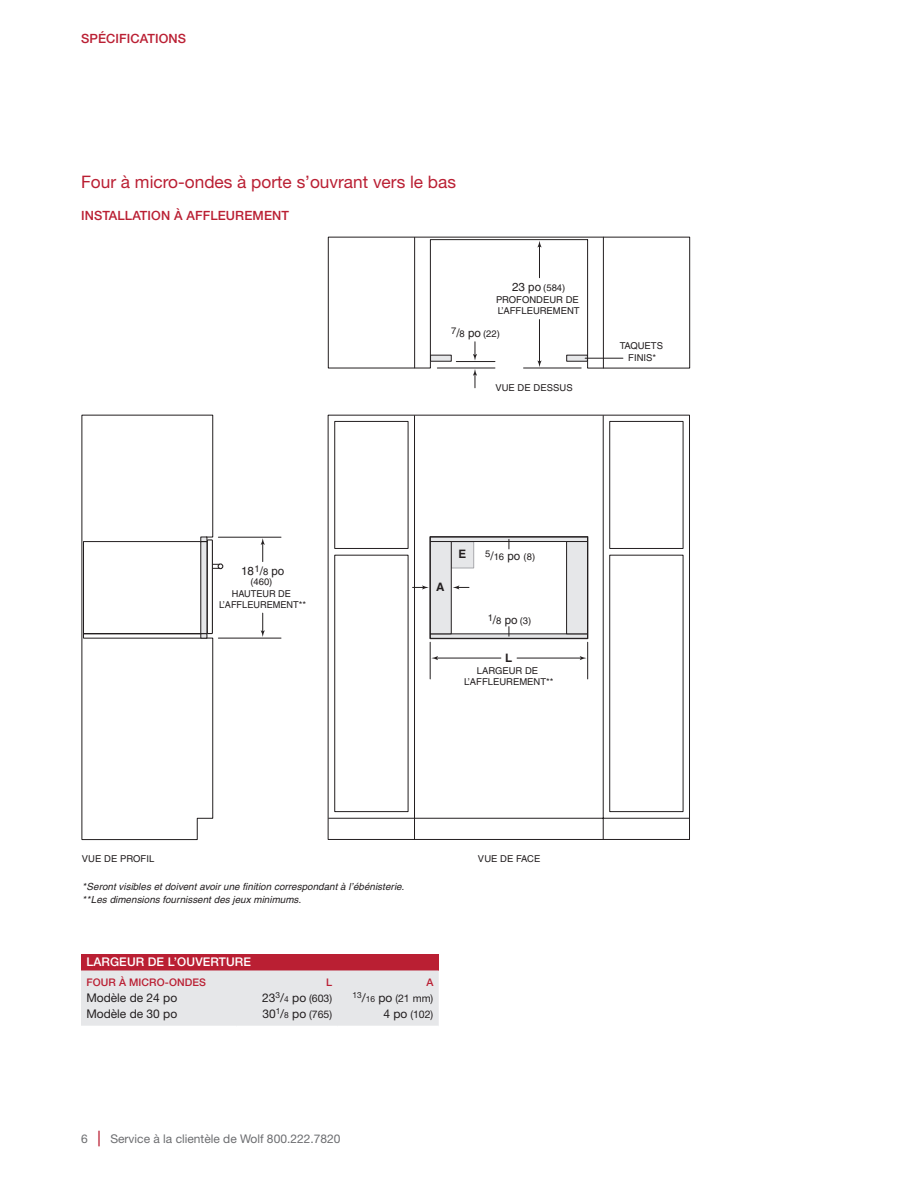
<style>
.page{position:relative;width:918px;height:1188px;background:#fff}
.page>*{position:absolute;margin:0;border:0;box-sizing:border-box;transform-origin:0 0}
.t1{font:17.25px "Helvetica Neue LT Std";color:#ba1f33}
.t2{font:500 12.75px "Helvetica Neue LT Std";letter-spacing:.01em;color:#ba1f33}
.t3{font:12px "Helvetica Neue LT Std";color:#231f20}
.t4{font:12px "Helvetica Neue LT Std";color:#6c6d70}
.t5{font:500 12px "Helvetica Neue LT Std";letter-spacing:.01em;color:#fff}
.t6{font:11.7px "Helvetica";color:#231f20}
.t7{font:700 11.7px "Helvetica";color:#231f20}
.t8{font:10.5px "Helvetica Neue LT Std";color:#231f20}
.t9{font:500 10.5px "Helvetica Neue LT Std";letter-spacing:.01em;color:#ba1f33}
.t10{font:italic 9.75px/12.8px "Helvetica";letter-spacing:.005em;color:#231f20}
.t11{font:9.45px/11.7px "Helvetica";color:#231f20;text-align:center}
.s1{font-size:11.7px}
.s2{font-size:9.45px}
.s3{font-size:8.4px}
.s4{font-size:10.5px}
.s5{font-size:12px}
.s6{font-weight:500;font-size:15.6px;color:#ba1f33}
</style>
<div class="page">
<div style="left:81px;top:954px;width:358px;height:16px;background:#ba1f33"></div>
<div style="left:81px;top:970px;width:358px;height:56px;background:#e6e7e9"></div>
<svg style="left:334px;top:421px;width:350px;height:391px"></svg>
<hr style="left:414px;top:416px;width:1px;height:423px;background:#231f20">
<hr style="left:603px;top:416px;width:1px;height:423px;background:#231f20">
<hr style="left:329px;top:818px;width:360px;height:1px;background:#231f20">
<div style="left:328px;top:415px;width:362px;height:425px;border:1px solid #231f20"></div>
<svg style="left:81px;top:414px;width:133px;height:426px"></svg>
<svg style="left:83px;top:537px;width:140px;height:102px"></svg>
<svg style="left:431px;top:656px;width:7px;height:4px"></svg>
<hr style="left:436px;top:658px;width:65px;height:1px;background:#231f20">
<svg style="left:580px;top:656px;width:6px;height:4px"></svg>
<hr style="left:517px;top:658px;width:65px;height:1px;background:#231f20">
<svg style="left:327px;top:237px;width:363px;height:132px"></svg>
<svg style="left:537px;top:360px;width:5px;height:7px"></svg>
<hr style="left:539px;top:320px;width:1px;height:42px;background:#231f20">
<svg style="left:537px;top:241px;width:5px;height:6px"></svg>
<hr style="left:539px;top:246px;width:1px;height:32px;background:#231f20">
<hr style="left:524px;top:368px;width:57px;height:1px;background:#231f20">
<hr style="left:437px;top:368px;width:58px;height:1px;background:#231f20">
<hr style="left:456px;top:361px;width:39px;height:1px;background:#231f20">
<svg style="left:473px;top:342px;width:4px;height:19px"></svg>
<svg style="left:473px;top:369px;width:4px;height:19px"></svg>
<svg style="left:261px;top:613px;width:4px;height:24px"></svg>
<svg style="left:261px;top:538px;width:4px;height:24px"></svg>
<hr style="left:218px;top:537px;width:63px;height:1px;background:#231f20">
<hr style="left:218px;top:638px;width:63px;height:1px;background:#231f20">
<svg style="left:432px;top:633px;width:154px;height:4px"></svg>
<svg style="left:432px;top:538px;width:154px;height:4px"></svg>
<div style="left:430px;top:541px;width:22px;height:93px;background:#e6e7e9;border:1px solid #231f20"></div>
<div style="left:566px;top:541px;width:22px;height:93px;background:#e6e7e9;border:1px solid #231f20"></div>
<div style="left:430px;top:536px;width:158px;height:103px;border:1px solid #231f20"></div>
<svg style="left:453px;top:585px;width:16px;height:5px"></svg>
<svg style="left:413px;top:585px;width:16px;height:5px"></svg>
<hr style="left:430px;top:642px;width:1px;height:37px;background:#231f20">
<hr style="left:587px;top:642px;width:1px;height:37px;background:#231f20">
<div style="left:566px;top:355px;width:22px;height:7px;background:#e6e7e9;border:1px solid #231f20"></div>
<div style="left:430px;top:355px;width:22px;height:7px;background:#e6e7e9;border:1px solid #231f20"></div>
<hr style="left:585px;top:358px;width:38px;height:1px;background:#231f20">
<h2 class="t2" style="left:81px;top:31px;width:107px">SPÉCIFICATIONS</h2>
<h1 class="t1" style="left:81px;top:171px;width:377px">Four à micro-ondes à porte s’ouvrant vers le bas</h1>
<h2 class="t2" style="left:81px;top:208px;width:210px">INSTALLATION À AFFLEUREMENT</h2>
<p class="t11" style="left:496px;top:282px;width:85px"><span class="s1">23 po</span> (584)<br>PROFONDEUR DE<br>L’AFFLEUREMENT</p>
<p class="t11" style="left:451px;top:328px;width:50px">7<span class="s1">/</span>8 <span class="s1">po</span> (22)</p>
<p class="t11" style="left:495px;top:382px;width:79px">VUE DE DESSUS</p>
<p class="t11" style="left:620px;top:340px;width:45px">TAQUETS<br>FINIS*</p>
<p class="t6" style="left:241px;top:564px;width:45px">18<sup>1</sup>/<span class="s2">8</span> po</p>
<p class="t11" style="left:219px;top:576px;width:88px">(460)<br>HAUTEUR DE<br>L’AFFLEUREMENT**</p>
<p class="t7" style="left:436px;top:580px;width:10px">A</p>
<p class="t7" style="left:459px;top:547px;width:9px">E</p>
<p class="t11" style="left:485px;top:551px;width:51px">5<span class="s1">/</span>16 <span class="s1">po</span> (8)</p>
<p class="t11" style="left:488px;top:615px;width:45px">1<span class="s1">/</span>8 <span class="s1">po</span> (3)</p>
<p class="t7" style="left:505px;top:651px;width:9px">L</p>
<p class="t11" style="left:464px;top:664px;width:91px">LARGEUR DE<br>L’AFFLEUREMENT**</p>
<p class="t11" style="left:82px;top:853px;width:74px">VUE DE PROFIL</p>
<p class="t11" style="left:478px;top:853px;width:64px">VUE DE FACE</p>
<p class="t10" style="left:82px;top:881px;width:324px">*Seront visibles et doivent avoir une finition correspondant à l’ébénisterie. **Les dimensions fournissent des jeux minimums.</p>
<p class="t5" style="left:86px;top:955px;width:166px">LARGEUR DE L’OUVERTURE</p>
<p class="t9" style="left:86px;top:976px;width:121px">FOUR À MICRO-ONDES</p>
<p class="t9" style="left:326px;top:976px;width:8px">L</p>
<p class="t9" style="left:426px;top:976px;width:9px">A</p>
<p class="t3" style="left:86px;top:990px;width:92px">Modèle de 24 po</p>
<p class="t3" style="left:262px;top:990px;width:71px">23<sup>3</sup>/<span class="s3">4</span> po <span class="s4">(603)</span></p>
<p class="t8" style="left:352px;top:992px;width:82px"><sup>13</sup><span class="s5">/</span><span class="s3">16</span> <span class="s5">po</span> (21 mm)</p>
<p class="t3" style="left:86px;top:1006px;width:92px">Modèle de 30 po</p>
<p class="t3" style="left:263px;top:1006px;width:71px">30<sup>1</sup>/<span class="s3">8</span> po <span class="s4">(765)</span></p>
<p class="t8" style="left:383px;top:1008px;width:51px"><span class="s5">4 po</span> (102)</p>
<p class="t4" style="left:81px;top:1131px;width:261px">6 <span class="s6">|</span> Service à la clientèle de Wolf 800.222.7820</p>
</div>
